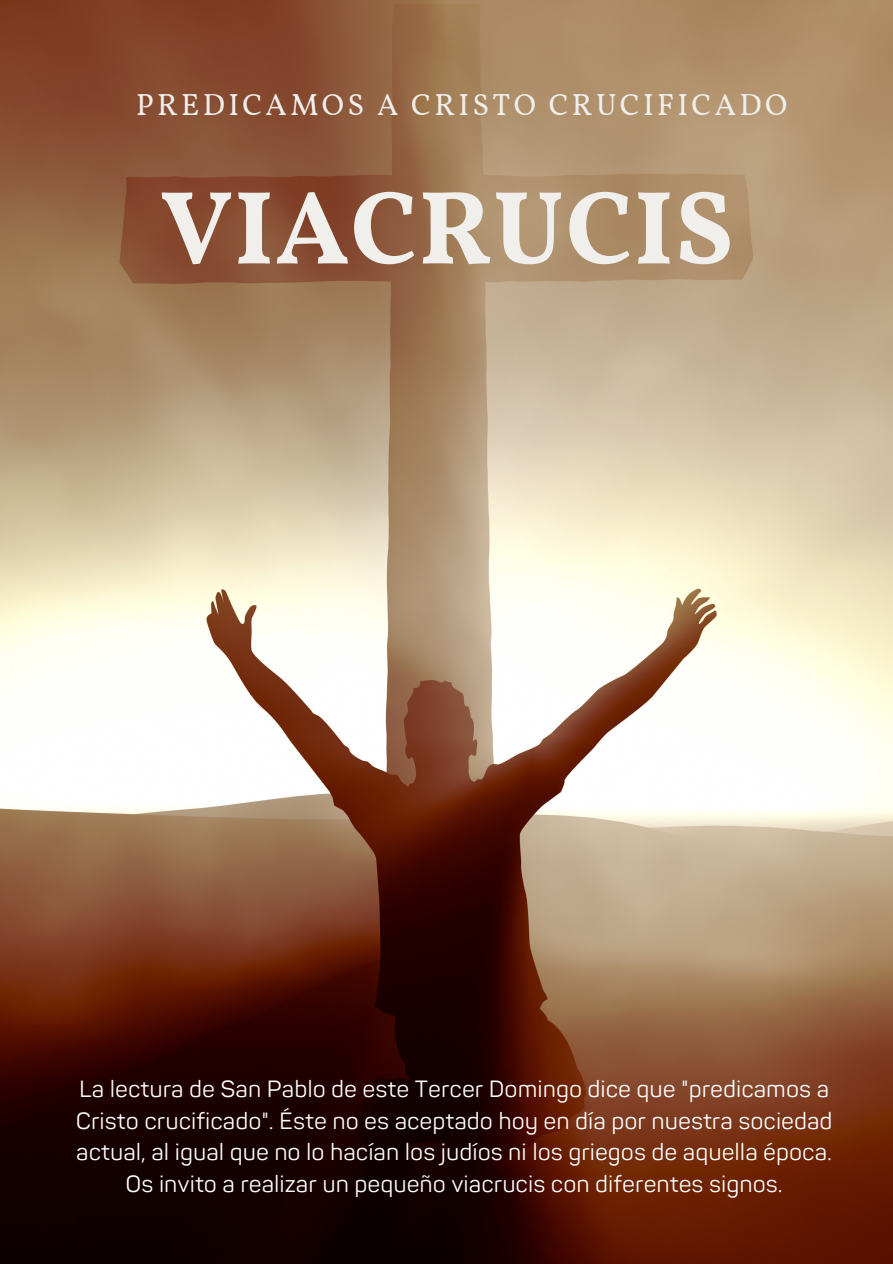
<style>
.page{position:relative;width:893px;height:1264px;background:#fff}
.page>*{position:absolute;margin:0;border:0;box-sizing:border-box;transform-origin:0 0}
.t1{font:700 104.4px "Vollkorn";letter-spacing:.01em;color:#f0efec}
.t2{font:30.3px "Vollkorn";letter-spacing:.11em;color:#f0efec}
.t3{font:23.1px/31.5px "Panton";color:#fff;text-align:center}
</style>
<div class="page">
<img style="left:0;top:0;width:892px;height:1262px">
<h2 class="t2" style="left:136px;top:86px;width:652px">PREDICAMOS A CRISTO CRUCIFICADO</h2>
<p class="t1" style="left:160px;top:164px;width:574px">VIACRUCIS</p>
<h1 class="t3" style="left:76px;top:1074px;width:758px">La lectura de San Pablo de este Tercer Domingo dice que "predicamos a Cristo crucificado". Éste no es aceptado hoy en día por nuestra sociedad actual, al igual que no lo hacían los judíos ni los griegos de aquella época.<br>Os invito a realizar un pequeño viacrucis con diferentes signos.</h1>
</div>
